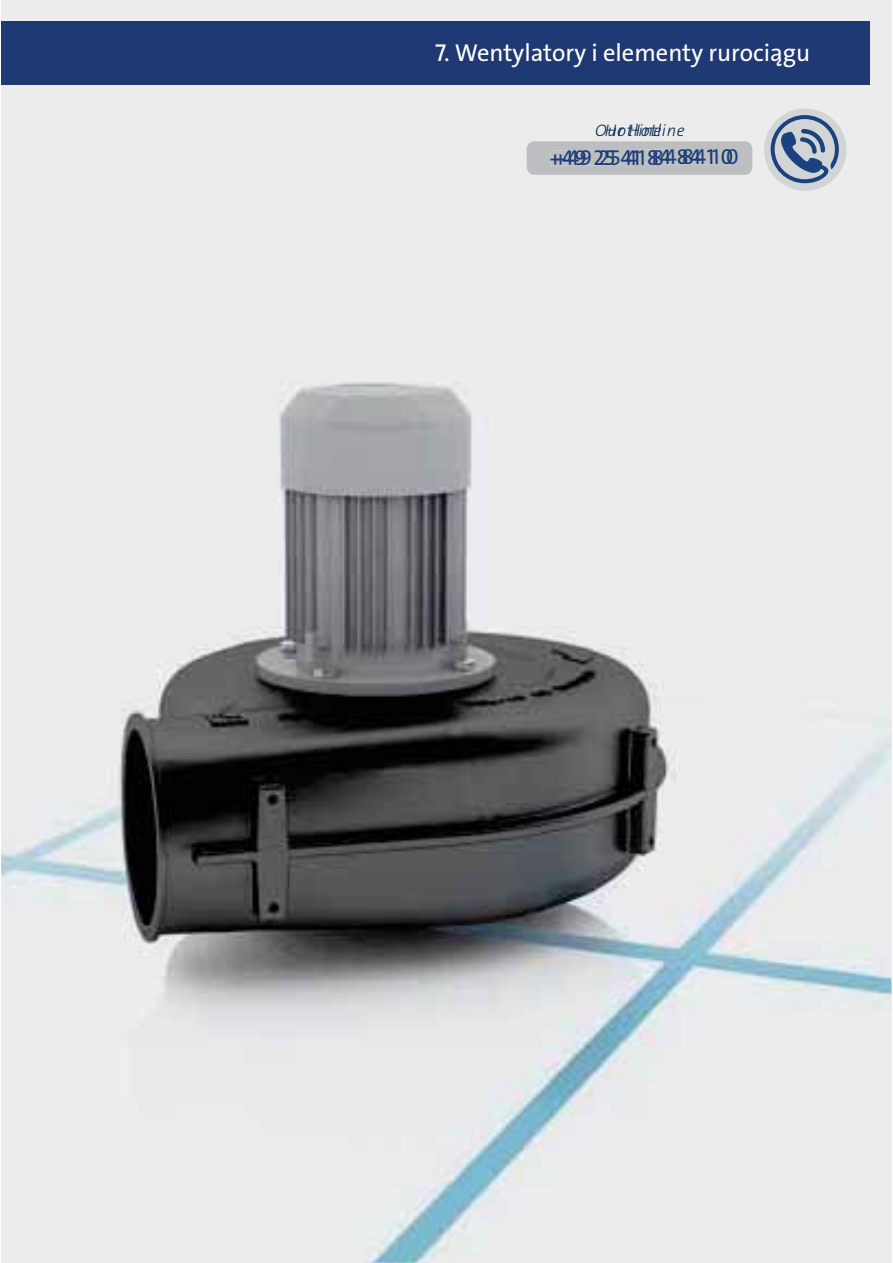
<style>
.page{position:relative;width:893px;height:1263px;background:#fff}
.page>*{position:absolute;margin:0;border:0;box-sizing:border-box;transform-origin:0 0}
.t1{font:24.45px "The Sans LP5 Plain";color:#fff}
.t2{font:21.6px "The Sans LP5 Plain";color:#1b417e}
.t3{font:16.8px "The Sans LP3 Lig IT";letter-spacing:.04em;color:#062b51}
</style>
<div class="page">
<img style="left:1px;top:1px;width:890px;height:1262px">
<div style="left:1px;top:21px;width:869px;height:64px;background:#1f3974"></div>
<svg style="left:522px;top:103px;width:325px;height:95px"></svg>
<img style="left:527px;top:141px;width:225px;height:34px">
<div style="left:550px;top:149px;width:182px;height:17px;background:#bcbebf"></div>
<p class="t1" style="left:435px;top:43px;width:377px">7. Wentylatory i elementy rurociągu</p>
<p class="t3" style="left:595px;top:120px;width:91px">Our Hotline</p>
<p class="t3" style="left:605px;top:120px;width:58px">Hotline</p>
<p class="t2" style="left:549px;top:150px;width:185px;rotate:-1deg">+49 25 41 84 84 1 0</p>
<p class="t2" style="left:554px;top:150px;width:185px;rotate:-1deg">+49 25 41 84 84 1 0</p>
</div>
